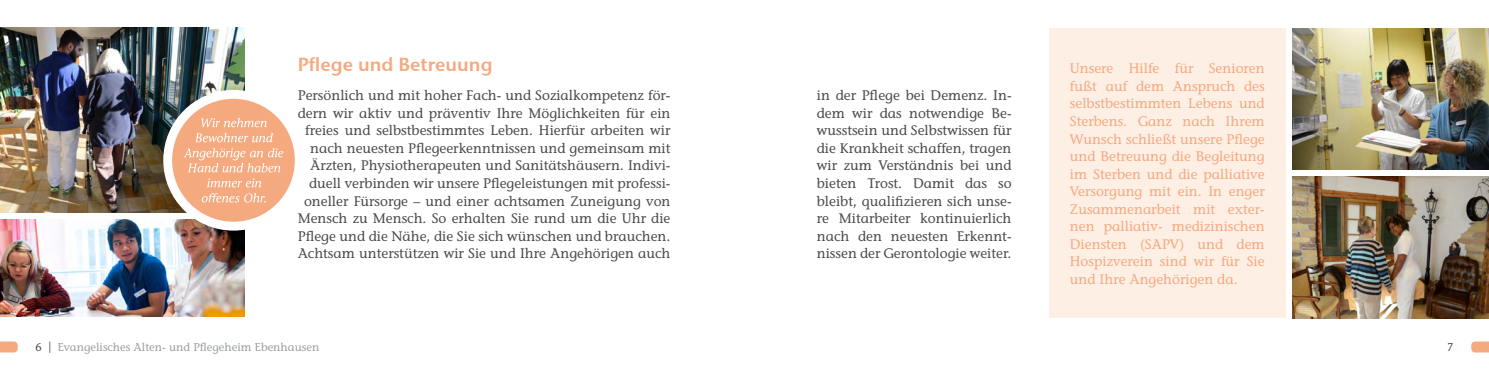
<style>
.page{position:relative;width:1489px;height:373px;background:#fff}
.page>*{position:absolute;margin:0;border:0;box-sizing:border-box;transform-origin:0 0}
.t1{font:18.75px "Stone Sans Sem ITCTT Semi";color:#f5a97f}
.t2{font:13.75px/17.5px "Stone Informal";color:#4b4b4d;text-align:right}
.t3{font:13.75px/17.5px "Stone Informal";color:#f5a97f;text-align:justify}
.t4{font:11.25px "Stone Informal";color:#9c9e9f}
.t5{font:11.25px "Stone Informal";color:#4b4b4d}
.s1{color:#4b4b4d}
</style>
<div class="page">
<svg style="left:1471px;top:341px;width:17px;height:11px"></svg>
<svg style="left:0;top:341px;width:18px;height:11px"></svg>
<img style="left:0;top:27px;width:245px;height:185px">
<img style="left:1292px;top:177px;width:196px;height:140px">
<div style="left:1048px;top:29px;width:237px;height:288px;background:#feefe5"></div>
<img style="left:1292px;top:29px;width:196px;height:140px">
<img style="left:0;top:219px;width:245px;height:97px">
<div style="left:163px;top:90px;width:140px;height:140px;background:#fff;border-radius:50%"></div>
<div style="left:172px;top:99px;width:123px;height:122px;background:#f5a97f;border-radius:50%"></div>
<svg style="left:202px;top:193px;width:64px;height:9px"></svg>
<svg style="left:207px;top:178px;width:54px;height:9px"></svg>
<svg style="left:183px;top:148px;width:100px;height:24px"></svg>
<svg style="left:196px;top:133px;width:77px;height:9px"></svg>
<svg style="left:201px;top:118px;width:66px;height:9px"></svg>
<h1 class="t1" style="left:298px;top:49px;width:196px">Pflege und Betreuung</h1>
<p class="t2" style="left:298px;top:87px;width:374px">Persönlich und mit hoher Fach- und Sozialkompetenz för&shy;dern wir aktiv und präventiv Ihre Möglichkeiten für ein freies und selbstbestimmtes Leben. Hierfür arbeiten wir nach neuesten Pflegeerkenntnissen und gemeinsam mit Ärzten, Physiotherapeuten und Sanitätshäusern. Indivi&shy;duell verbinden wir unsere Pflegeleistungen mit professi&shy;oneller Fürsorge – und einer achtsamen Zuneigung von Mensch zu Mensch. So erhalten Sie rund um die Uhr die Pflege und die Nähe, die Sie sich wünschen und brauchen.<br>Achtsam unterstützen wir Sie und Ihre Angehörigen auch</p>
<p class="t2" style="left:816px;top:87px;width:196px;text-align:justify">in der Pflege bei Demenz. In&shy;dem wir das notwendige Be&shy;wusstsein und Selbstwissen für die Krankheit schaffen, tragen wir zum Verständnis bei und bieten Trost. Damit das so bleibt, qualifizieren sich unse&shy;re Mitarbeiter kontinuierlich nach den neuesten Erkennt&shy;nissen der Gerontologie weiter.</p>
<p class="t3" style="left:1069px;top:60px;width:196px">Unsere Hilfe für Senioren fußt auf dem Anspruch des selbstbestimmten Lebens und Sterbens. Ganz nach Ihrem Wunsch schließt unsere Pflege und Betreuung die Begleitung im Sterben und die palliative Versorgung mit ein. In enger Zusammenarbeit mit exter&shy;nen palliativ- medizinischen Diensten (SAPV) und dem Hospizverein sind wir für Sie und Ihre Angehörigen da.</p>
<p class="t4" style="left:35px;top:340px;width:285px"><span class="s1">6 |</span> Evangelisches Alten- und Pflegeheim Ebenhausen</p>
<p class="t5" style="left:1446px;top:340px;width:8px">7</p>
</div>
